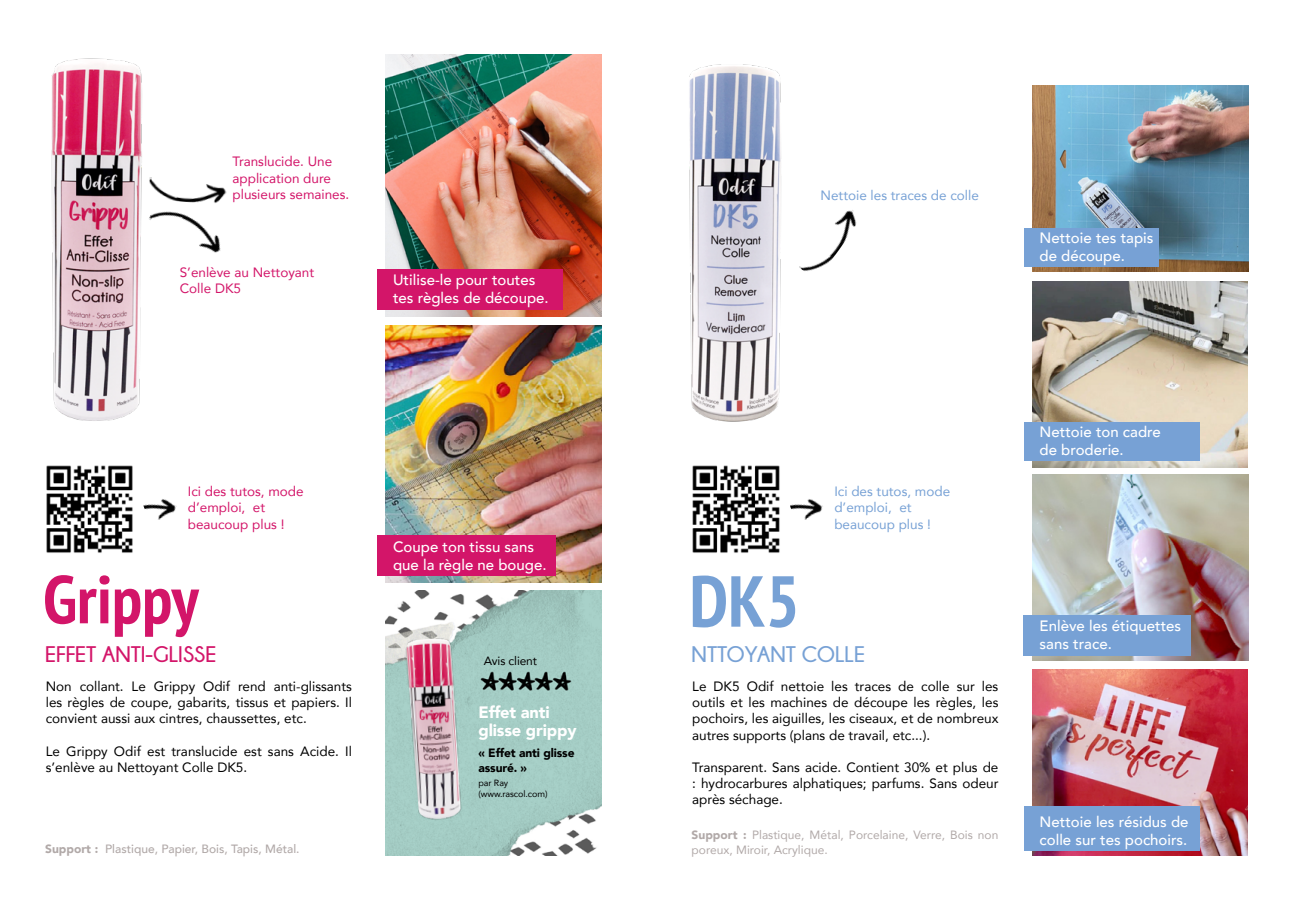
<style>
.page{position:relative;width:1293px;height:910px;background:#fff}
.page>*{position:absolute;margin:0;border:0;box-sizing:border-box;transform-origin:0 0}
.t1{font:700 condensed 72px "PT Sans";color:#77a1d5}
.t2{font:700 condensed 67.5px "PT Sans";color:#d31569}
.t3{font:700 22.5px "Champagne&Limousines";color:#d31569}
.t4{font:700 22.5px "Champagne&Limousines";color:#77a1d5}
.t5{font:900 16.5px/18px "Avenir";letter-spacing:-.01em;color:#fff}
.t6{font:500 15px/18px "Avenir";color:#fff}
.t7{font:13.5px/16.2px "Avenir";color:#000;text-align:justify}
.t8{font:13.5px/16.2px "Avenir";color:#d31569}
.t9{font:13.5px/16.2px "Avenir";color:#77a1d5}
.t10{font:12px/14.4px "Avenir";color:#b1a9a8}
.t11{font:500 12px "Avenir";color:#b1a9a8}
.t12{font:900 12px/14.4px "Avenir";letter-spacing:-.01em;color:#000}
.t13{font:12px "Avenir";letter-spacing:-.01em;color:#000}
.t14{font:9px/10.8px "Avenir";letter-spacing:-.01em;color:#000}
.s1{font-weight:900}
</style>
<div class="page">
<img style="left:1032px;top:281px;width:216px;height:187px">
<img style="left:51px;top:58px;width:91px;height:363px">
<img style="left:143px;top:499px;width:34px;height:21px">
<img style="left:46px;top:465px;width:87px;height:88px">
<img style="left:386px;top:54px;width:215px;height:262px">
<img style="left:386px;top:326px;width:215px;height:256px">
<div style="left:377px;top:535px;width:179px;height:41px;background:#d31569"></div>
<div style="left:377px;top:269px;width:186px;height:41px;background:#d31569"></div>
<img style="left:149px;top:211px;width:72px;height:42px">
<img style="left:149px;top:177px;width:78px;height:26px">
<img style="left:1032px;top:670px;width:215px;height:186px">
<img style="left:689px;top:64px;width:92px;height:358px">
<img style="left:799px;top:210px;width:58px;height:61px">
<img style="left:790px;top:499px;width:33px;height:21px">
<img style="left:692px;top:465px;width:88px;height:88px">
<img style="left:1032px;top:85px;width:216px;height:187px">
<div style="left:1024px;top:228px;width:134px;height:39px;background:#77a1d5"></div>
<img style="left:1032px;top:474px;width:216px;height:187px">
<div style="left:1024px;top:615px;width:167px;height:41px;background:#77a1d5"></div>
<div style="left:1024px;top:806px;width:175px;height:45px;background:#77a1d5"></div>
<div style="left:1024px;top:422px;width:175px;height:38px;background:#77a1d5"></div>
<img style="left:386px;top:590px;width:215px;height:266px">
<img style="left:395px;top:637px;width:79px;height:188px">
<p class="t8" style="left:232px;top:153px;width:118px">Translucide. Une application dure plusieurs semaines.</p>
<p class="t8" style="left:180px;top:264px;width:136px">S’enlève au Nettoyant<br>Colle DK5</p>
<p class="t6" style="left:393px;top:270px;width:157px">Utilise-le pour toutes tes règles de découpe.</p>
<p class="t8" style="left:188px;top:483px;width:117px">Ici des tutos, mode d’emploi, et beaucoup plus !</p>
<h2 class="t2" style="left:43px;top:555px;width:157px">Grippy</h2>
<h3 class="t3" style="left:45px;top:641px;width:173px">EFFET ANTI-GLISSE</h3>
<p class="t7" style="left:46px;top:678px;width:308px">Non collant. Le Grippy Odif rend anti-glissants les règles de coupe, gabarits, tissus et papiers. Il convient aussi aux cintres, chaussettes, etc.</p>
<p class="t7" style="left:46px;top:743px;width:308px">Le Grippy Odif est translucide est sans Acide. Il s’enlève au Nettoyant Colle DK5.</p>
<p class="t11" style="left:45px;top:838px;width:256px"><span class="s1">Support :</span> Plastique, Papier, Bois, Tapis, Métal.</p>
<p class="t6" style="left:393px;top:536px;width:155px">Coupe ton tissu sans que la règle ne bouge.</p>
<p class="t13" style="left:484px;top:651px;width:55px">Avis client</p>
<p class="t5" style="left:478px;top:703px;width:99px">Effet anti glisse grippy</p>
<p class="t12" style="left:478px;top:745px;width:98px">« Effet anti glisse assuré. »</p>
<p class="t14" style="left:478px;top:777px;width:71px">par Ray (www.rascol.com)</p>
<p class="t9" style="left:820px;top:187px;width:160px">Nettoie les traces de colle</p>
<p class="t6" style="left:1039px;top:228px;width:115px">Nettoie tes tapis de découpe.</p>
<p class="t9" style="left:834px;top:483px;width:117px">Ici des tutos, mode d’emploi, et beaucoup plus !</p>
<h1 class="t1" style="left:689px;top:553px;width:112px">DK5</h1>
<h3 class="t4" style="left:691px;top:641px;width:175px">NTTOYANT COLLE</h3>
<p class="t7" style="left:692px;top:678px;width:308px">Le DK5 Odif nettoie les traces de colle sur les outils et les machines de découpe les règles, les pochoirs, les aiguilles, les ciseaux, et de nombreux autres supports (plans de travail, etc...).</p>
<p class="t7" style="left:692px;top:759px;width:308px">Transparent. Sans acide. Contient 30% et plus de : hydrocarbures alphatiques; parfums. Sans odeur après séchage.</p>
<p class="t10" style="left:691px;top:827px;width:308px"><span class="s1">Support :</span> Plastique, Métal, Porcelaine, Verre, Bois non poreux, Miroir, Acrylique.</p>
<p class="t6" style="left:1039px;top:422px;width:123px">Nettoie ton cadre de broderie.</p>
<p class="t6" style="left:1039px;top:616px;width:143px">Enlève les étiquettes sans trace.</p>
<p class="t6" style="left:1039px;top:812px;width:150px">Nettoie les résidus de colle sur tes pochoirs.</p>
</div>
